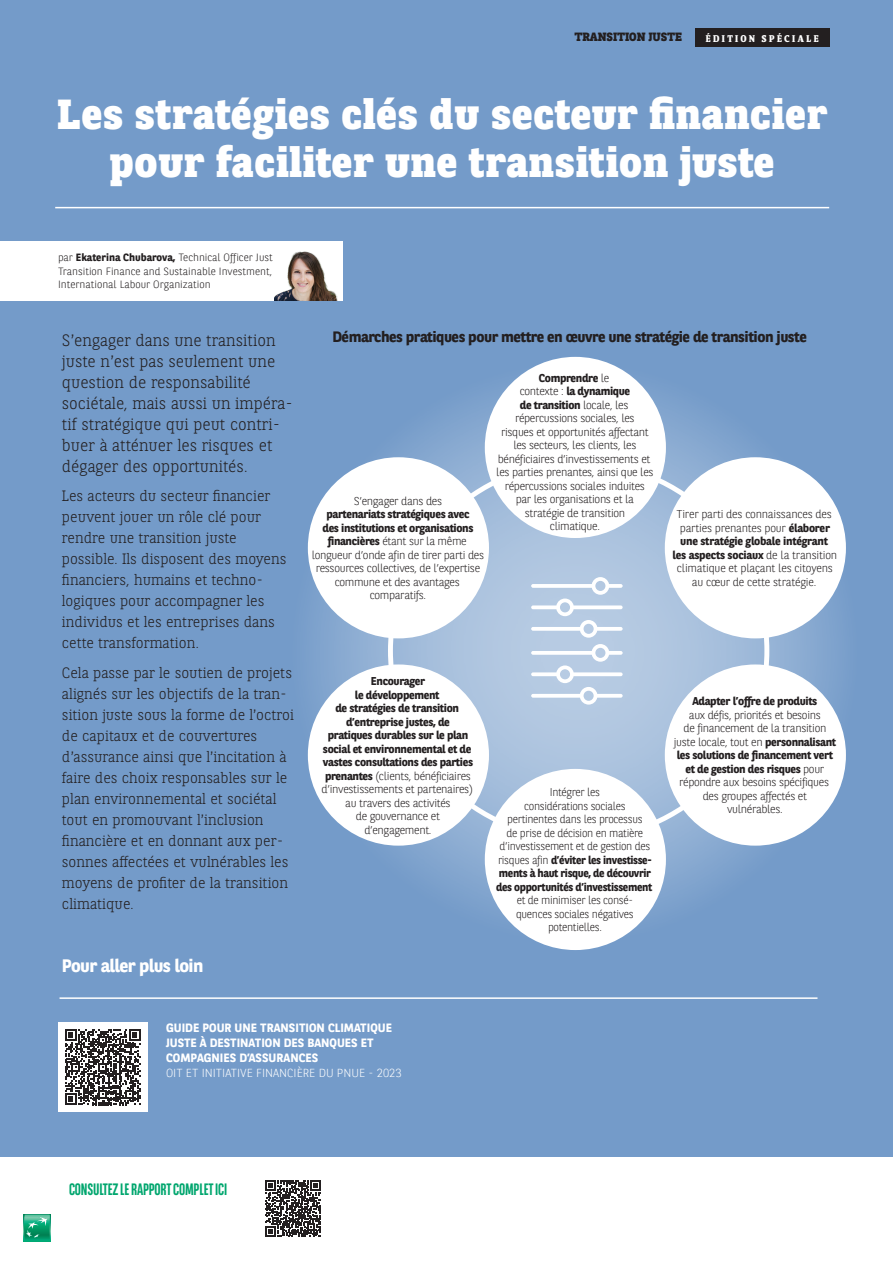
<style>
.page{position:relative;width:893px;height:1263px;background:#fff}
.page>*{position:absolute;margin:0;border:0;box-sizing:border-box;transform-origin:0 0}
.t1{font:800 42px/48px "BNPP Slab Serif";letter-spacing:.01em;color:#fff;text-align:center}
.KOP_SACKERS{font:700 18px "BNPP Sans";letter-spacing:-.03em;color:#fff}
.IHOUD_nummer{font:300 16.5px/21px "BNPP Slab Serif";color:#231f20}
.KOP_SACKERS-2{font:700 16.5px "BNPP Sans Condensed";letter-spacing:-.01em;color:#00a66e}
.IHOUD_nummer-2{font:300 15px/21px "BNPP Slab Serif";color:#231f20}
.KOP_SACKERS-3{font:700 15px "BNPP Sans";letter-spacing:-.03em;color:#231f20}
.KOP_SACKERS-4{font:700 12px/15px "BNPP Sans";color:#fff}
.KOP_CHRONICLE{font:800 12px "BNPP Slab Serif";letter-spacing:-.01em;color:#231f20}
.KOP_SACKERS-5{font:300 11.7px "BNPP Sans";color:#fff}
.KOP_SACKERS-6{font:300 11.4px/13.5px "BNPP Sans";letter-spacing:-.03em;color:#231f20;text-align:center}
.KOP_SACKERS-7{font:700 11.4px/13.5px "BNPP Sans";letter-spacing:-.03em;color:#231f20;text-align:center}
.KOP_SACKERS-8{font:300 11.25px/13.5px "BNPP Sans";letter-spacing:-.03em;color:#231f20;text-align:center}
.t2{font:300 10.5px/13.5px "BNPP Sans";color:#231f20;text-align:justify}
.KOP_CHRONICLE-2{font:800 9.75px "BNPP Serif";letter-spacing:.2em;color:#fff}
.s1{font-weight:700}
.s2{font-weight:300}
</style>
<div class="page">
<div style="left:0;top:0;width:893px;height:1157px;background:#749bc9"></div>
<svg style="left:289px;top:361px;width:570px;height:583px"></svg>
<div style="left:308px;top:457px;width:181px;height:181px;background:#fff;border-radius:50%"></div>
<div style="left:308px;top:664px;width:181px;height:182px;background:#fff;border-radius:50%"></div>
<div style="left:665px;top:457px;width:181px;height:181px;background:#fff;border-radius:50%"></div>
<div style="left:485px;top:357px;width:181px;height:181px;background:#fff;border-radius:50%"></div>
<div style="left:485px;top:769px;width:181px;height:181px;background:#fff;border-radius:50%"></div>
<div style="left:665px;top:664px;width:181px;height:182px;background:#fff;border-radius:50%"></div>
<hr style="left:60px;top:997px;width:757px;height:2px;background:#fff">
<div style="left:58px;top:1023px;width:89px;height:89px;background:#fff"></div>
<svg style="left:65px;top:1029px;width:76px;height:76px"></svg>
<svg style="left:23px;top:1214px;width:27px;height:27px"></svg>
<svg style="left:24px;top:1214px;width:26px;height:26px"></svg>
<div style="left:695px;top:29px;width:134px;height:18px;background:#231f20"></div>
<hr style="left:55px;top:207px;width:774px;height:1px;background:#fff">
<svg style="left:531px;top:577px;width:92px;height:61px;background:#c6d6e8"></svg>
<svg style="left:531px;top:644px;width:92px;height:61px;background:#c7d6e9"></svg>
<div style="left:0;top:241px;width:342px;height:59px;background:#fff"></div>
<img style="left:275px;top:251px;width:63px;height:49px">
<svg style="left:265px;top:1180px;width:56px;height:56px"></svg>
<p class="KOP_CHRONICLE" style="left:574px;top:29px;width:109px">TRANSITION JUSTE</p>
<p class="KOP_CHRONICLE-2" style="left:705px;top:31px;width:115px">ÉDITION SPÉCIALE</p>
<p class="t1" style="left:57px;top:88px;width:772px">Les stratégies clés du secteur financier pour faciliter une transition juste</p>
<p class="t2" style="left:58px;top:250px;width:216px">par <span class="s1">Ekaterina Chubarova,</span> Technical Officer Just Transition Finance and Sustainable Investment, International Labour Organization</p>
<p class="IHOUD_nummer" style="left:62px;top:329px;width:232px">S’engager dans une transition juste n’est pas seulement une question de responsabilité sociétale, mais aussi un impéra&shy;tif stratégique qui peut contri&shy;buer à atténuer les risques et dégager des opportunités.</p>
<p class="IHOUD_nummer-2" style="left:62px;top:485px;width:226px">Les acteurs du secteur financier peuvent jouer un rôle clé pour rendre une transition juste possible. Ils disposent des moyens financiers, humains et techno&shy;logiques pour accompagner les individus et les entreprises dans cette transformation.</p>
<p class="IHOUD_nummer-2" style="left:62px;top:661px;width:234px">Cela passe par le soutien de projets alignés sur les objectifs de la tran&shy;sition juste sous la forme de l’octroi de capitaux et de couvertures d’assurance ainsi que l’incitation à faire des choix responsables sur le plan environnemental et sociétal tout en promouvant l’inclusion financière et en donnant aux per&shy;sonnes affectées et vulnérables les moyens de profiter de la transition climatique.</p>
<p class="KOP_SACKERS" style="left:62px;top:953px;width:143px">Pour aller plus loin</p>
<p class="KOP_SACKERS-3" style="left:332px;top:327px;width:476px">Démarches pratiques pour mettre en œuvre une stratégie de transition juste</p>
<p class="KOP_SACKERS-6" style="left:312px;top:494px;width:174px">S’engager dans des<br><span class="s1">partenariats stratégiques avec<br>des institutions et organisations financières</span> étant sur la même longueur d’onde afin de tirer parti des ressources collectives, de l’expertise commune et des avantages comparatifs.</p>
<p class="KOP_SACKERS-6" style="left:496px;top:370px;width:159px"><span class="s1">Comprendre</span> le<br>contexte : <span class="s1">la dynamique<br>de transition</span> locale, les répercussions sociales, les<br>risques et opportunités affectant les secteurs, les clients, les bénéficiaires d’investissements et les parties prenantes, ainsi que les répercussions sociales induites par les organisations et la stratégie de transition<br>climatique.</p>
<p class="KOP_SACKERS-6" style="left:673px;top:507px;width:166px">Tirer parti des connaissances des parties prenantes pour <span class="s1">élaborer une stratégie globale intégrant<br>les aspects sociaux</span> de la transition climatique et plaçant les citoyens au cœur de cette stratégie.</p>
<p class="KOP_SACKERS-7" style="left:322px;top:674px;width:153px">Encourager<br>le développement<br>de stratégies de transition d’entreprise justes, de pratiques durables sur le plan social et environnemental et de vastes consultations des parties prenantes <span class="s2">(clients, bénéficiaires d’investissements et partenaires) au travers des activités<br>de gouvernance et d’engagement.</span></p>
<p class="KOP_SACKERS-8" style="left:496px;top:785px;width:157px">Intégrer les<br>considérations sociales<br>pertinentes dans les processus<br>de prise de décision en matière d’investissement et de gestion des risques afin <span class="s1">d’éviter les investisse&shy;ments à haut risque, de découvrir des opportunités d’investissement </span>et de minimiser les consé-<br>quences sociales négatives potentielles.</p>
<p class="KOP_SACKERS-6" style="left:674px;top:694px;width:164px"><span class="s1">Adapter l’offre de produits<br></span>aux défis, priorités et besoins<br>de financement de la transition juste locale, tout en <span class="s1">personnalisant les solutions de financement vert et de gestion des risques</span> pour répondre aux besoins spécifiques des groupes affectés et vulnérables.</p>
<p class="KOP_SACKERS-4" style="left:166px;top:1020px;width:227px">GUIDE POUR UNE TRANSITION CLIMATIQUE<br>JUSTE À DESTINATION DES BANQUES ET<br>COMPAGNIES D’ASSURANCES</p>
<p class="KOP_SACKERS-5" style="left:166px;top:1065px;width:237px">OIT ET INITIATIVE FINANCIÈRE DU PNUE - 2023</p>
<p class="KOP_SACKERS-2" style="left:69px;top:1178px;width:160px">CONSULTEZ LE RAPPORT COMPLET ICI</p>
</div>
